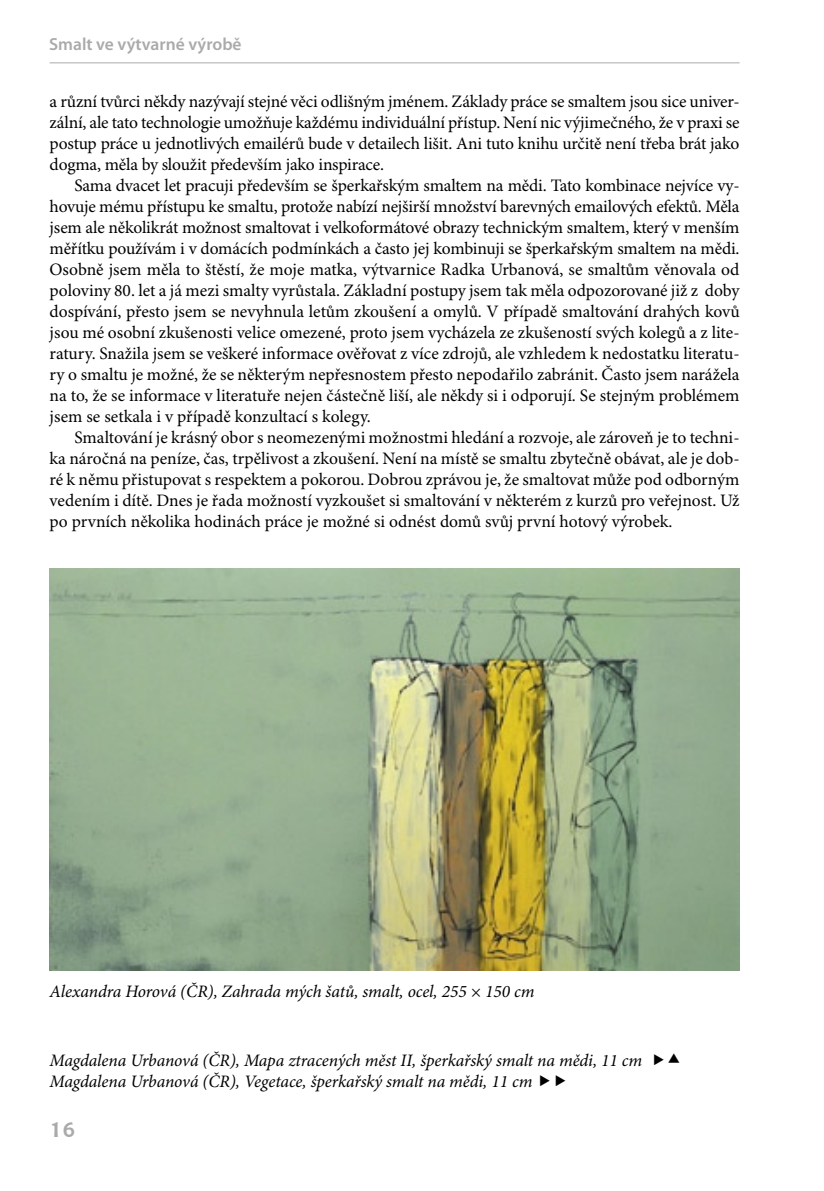
<style>
.page{position:relative;width:824px;height:1191px;background:#fff}
.page>*{position:absolute;margin:0;border:0;box-sizing:border-box;transform-origin:0 0}
.t1{font:700 21px "Chianti BT";color:#aaa}
.t2{font:17.5px/21px "Minion Pro";letter-spacing:-.005em;color:#000;text-align:justify}
.t3{font:italic 17.5px/21px "Minion Pro";letter-spacing:-.005em;color:#000}
.t4{font:600 17.5px "Myriad Pro";color:#aaa}
</style>
<div class="page">
<hr style="left:50px;top:62px;width:689px;height:1px;background:#aaa">
<img style="left:50px;top:568px;width:689px;height:403px">
<p class="t4" style="left:49px;top:34px;width:194px">Smalt ve výtvarné výrobě</p>
<p class="t2" style="left:50px;top:92px;width:691px">a různí tvůrci někdy nazývají stejné věci odlišným jménem. Základy práce se smaltem jsou sice univer&shy;zální, ale tato technologie umožňuje každému individuální přístup. Není nic výjimečného, že v praxi se postup práce u jednotlivých emailérů bude v detailech lišit. Ani tuto knihu určitě není třeba brát jako dogma, měla by sloužit především jako inspirace.</p>
<p class="t2" style="left:50px;top:176px;width:691px;text-indent:25px">Sama dvacet let pracuji především se šperkařským smaltem na mědi. Tato kombinace nejvíce vy&shy;hovuje mému přístupu ke smaltu, protože nabízí nejširší množství barevných emailových efektů. Měla jsem ale několikrát možnost smaltovat i velkoformátové obrazy technickým smaltem, který v menším měřítku používám i v domácích podmínkách a často jej kombinuji se šperkařským smaltem na mědi.<br>Osobně jsem měla to štěstí, že moje matka, výtvarnice Radka Urbanová, se smaltům věnovala od poloviny 80. let a já mezi smalty vyrůstala. Základní postupy jsem tak měla odpozorované již z doby dospívání, přesto jsem se nevyhnula letům zkoušení a omylů. V případě smaltování drahých kovů jsou mé osobní zkušenosti velice omezené, proto jsem vycházela ze zkušeností svých kolegů a z lite&shy;ratury. Snažila jsem se veškeré informace ověřovat z více zdrojů, ale vzhledem k nedostatku literatu&shy;ry o smaltu je možné, že se některým nepřesnostem přesto nepodařilo zabránit. Často jsem narážela na to, že se informace v literatuře nejen částečně liší, ale někdy si i odporují. Se stejným problémem jsem se setkala i v případě konzultací s kolegy.</p>
<p class="t2" style="left:50px;top:428px;width:691px;text-indent:25px">Smaltování je krásný obor s neomezenými možnostmi hledání a rozvoje, ale zároveň je to techni&shy;ka náročná na peníze, čas, trpělivost a zkoušení. Není na místě se smaltu zbytečně obávat, ale je dob&shy;ré k němu přistupovat s respektem a pokorou. Dobrou zprávou je, že smaltovat může pod odborným vedením i dítě. Dnes je řada možností vyzkoušet si smaltování v některém z kurzů pro veřejnost. Už po prvních několika hodinách práce je možné si odnést domů svůj první hotový výrobek.</p>
<p class="t3" style="left:50px;top:981px;width:486px">Alexandra Horová (ČR), Zahrada mých šatů, smalt, ocel, 255 × 150 cm</p>
<p class="t3" style="left:50px;top:1050px;width:594px">Magdalena Urbanová (ČR), Mapa ztracených měst II, šperkařský smalt na mědi, 11 cm<br>Magdalena Urbanová (ČR), Vegetace, šperkařský smalt na mědi, 11 cm</p>
<p class="t1" style="left:50px;top:1114px;width:27px">16</p>
</div>
